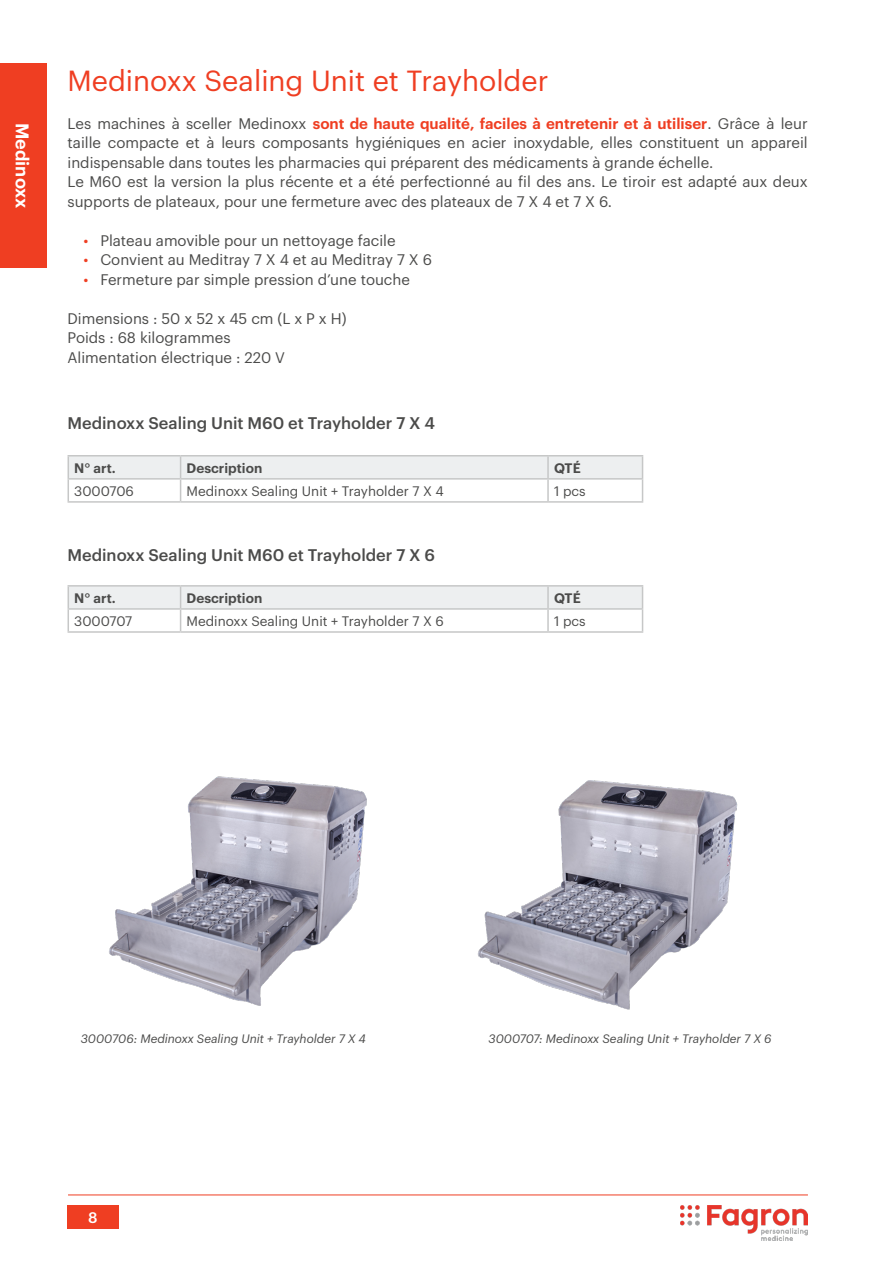
<style>
.page{position:relative;width:893px;height:1263px;background:#fff}
.page>*{position:absolute;margin:0;border:0;box-sizing:border-box;transform-origin:0 0}
.t1{font:28.5px "Graphik";color:#ef3e22}
.t2{font:600 18px "Graphik";color:#fff}
.t3{font:500 16.5px "Graphik";color:#4b4b4a}
.t4{font:15px/19.5px "Graphik";color:#4b4b4a}
.t5{font:500 15px "Graphik";color:#fff}
.t6{font:13.5px "Graphik";color:#4b4b4a}
.t7{font:600 13.5px "Graphik";color:#4b4b4a}
.t8{font:italic 12px "Graphik";color:#4b4b4a}
.s1{font-weight:600;color:#ef3e22}
.s2{color:#ef3e22}
</style>
<div class="page">
<hr style="left:68px;top:1194px;width:740px;height:1px;background:#ef3e22">
<div style="left:68px;top:1205px;width:51px;height:24px;background:#ef3e22"></div>
<img style="left:680px;top:1205px;width:128px;height:35px">
<div style="left:0;top:64px;width:47px;height:204px;background:#ef3e22"></div>
<hr style="left:68px;top:455px;width:113px;height:1px;background:#c6c7c7">
<hr style="left:181px;top:455px;width:367px;height:1px;background:#c6c7c7">
<hr style="left:548px;top:455px;width:95px;height:1px;background:#c6c7c7">
<svg style="left:68px;top:456px;width:575px;height:45px"></svg>
<hr style="left:68px;top:501px;width:113px;height:2px;background:#c6c7c7">
<hr style="left:181px;top:501px;width:367px;height:2px;background:#c6c7c7">
<hr style="left:548px;top:501px;width:95px;height:2px;background:#c6c7c7">
<hr style="left:68px;top:585px;width:113px;height:2px;background:#c6c7c7">
<hr style="left:181px;top:585px;width:367px;height:2px;background:#c6c7c7">
<hr style="left:548px;top:585px;width:95px;height:2px;background:#c6c7c7">
<svg style="left:68px;top:586px;width:575px;height:45px"></svg>
<hr style="left:68px;top:631px;width:113px;height:2px;background:#c6c7c7">
<hr style="left:181px;top:631px;width:367px;height:2px;background:#c6c7c7">
<hr style="left:548px;top:631px;width:95px;height:2px;background:#c6c7c7">
<img style="left:501px;top:780px;width:237px;height:230px">
<img style="left:109px;top:776px;width:392px;height:230px">
<p class="t2" style="left:36px;top:123px;width:87px;rotate:90deg">Medinoxx</p>
<p class="t1" style="left:68px;top:60px;width:482px">Medinoxx Sealing Unit et Trayholder</p>
<p class="t4" style="left:68px;top:112px;width:742px;text-align:justify">Les machines à sceller Medinoxx <span class="s1">sont de haute qualité, faciles à entretenir et à utiliser</span>. Grâce à leur taille compacte et à leurs composants hygiéniques en acier inoxydable, elles constituent un appareil indispensable dans toutes les pharmacies qui préparent des médicaments à grande échelle.</p>
<p class="t4" style="left:68px;top:171px;width:742px">Le M60 est la version la plus récente et a été perfectionné au fil des ans. Le tiroir est adapté aux deux supports de plateaux, pour une fermeture avec des plateaux de 7 X 4 et 7 X 6.</p>
<p class="t4" style="left:83px;top:229px;width:314px"><span class="s2">•</span> Plateau amovible pour un nettoyage facile</p>
<p class="t4" style="left:83px;top:249px;width:350px"><span class="s2">•</span> Convient au Meditray 7 X 4 et au Meditray 7 X 6</p>
<p class="t4" style="left:83px;top:268px;width:328px"><span class="s2">•</span> Fermeture par simple pression d’une touche</p>
<p class="t4" style="left:68px;top:307px;width:281px">Dimensions : 50 x 52 x 45 cm (L x P x H)<br>Poids : 68 kilogrammes<br>Alimentation électrique : 220 V</p>
<p class="t3" style="left:68px;top:410px;width:369px">Medinoxx Sealing Unit M60 et Trayholder 7 X 4</p>
<p class="t7" style="left:74px;top:458px;width:43px">N° art.</p>
<p class="t7" style="left:187px;top:458px;width:77px">Description</p>
<p class="t7" style="left:554px;top:458px;width:28px">QTÉ</p>
<p class="t6" style="left:74px;top:481px;width:61px">3000706</p>
<p class="t6" style="left:187px;top:481px;width:259px">Medinoxx Sealing Unit + Trayholder 7 X 4</p>
<p class="t6" style="left:554px;top:481px;width:33px">1 pcs</p>
<p class="t3" style="left:68px;top:542px;width:369px">Medinoxx Sealing Unit M60 et Trayholder 7 X 6</p>
<p class="t7" style="left:74px;top:588px;width:43px">N° art.</p>
<p class="t7" style="left:187px;top:588px;width:77px">Description</p>
<p class="t7" style="left:554px;top:588px;width:28px">QTÉ</p>
<p class="t6" style="left:74px;top:611px;width:59px">3000707</p>
<p class="t6" style="left:187px;top:611px;width:259px">Medinoxx Sealing Unit + Trayholder 7 X 6</p>
<p class="t6" style="left:554px;top:611px;width:33px">1 pcs</p>
<p class="t8" style="left:81px;top:1029px;width:287px">3000706: Medinoxx Sealing Unit + Trayholder 7 X 4</p>
<p class="t8" style="left:488px;top:1029px;width:285px">3000707: Medinoxx Sealing Unit + Trayholder 7 X 6</p>
<p class="t5" style="left:88px;top:1206px;width:11px">8</p>
</div>
